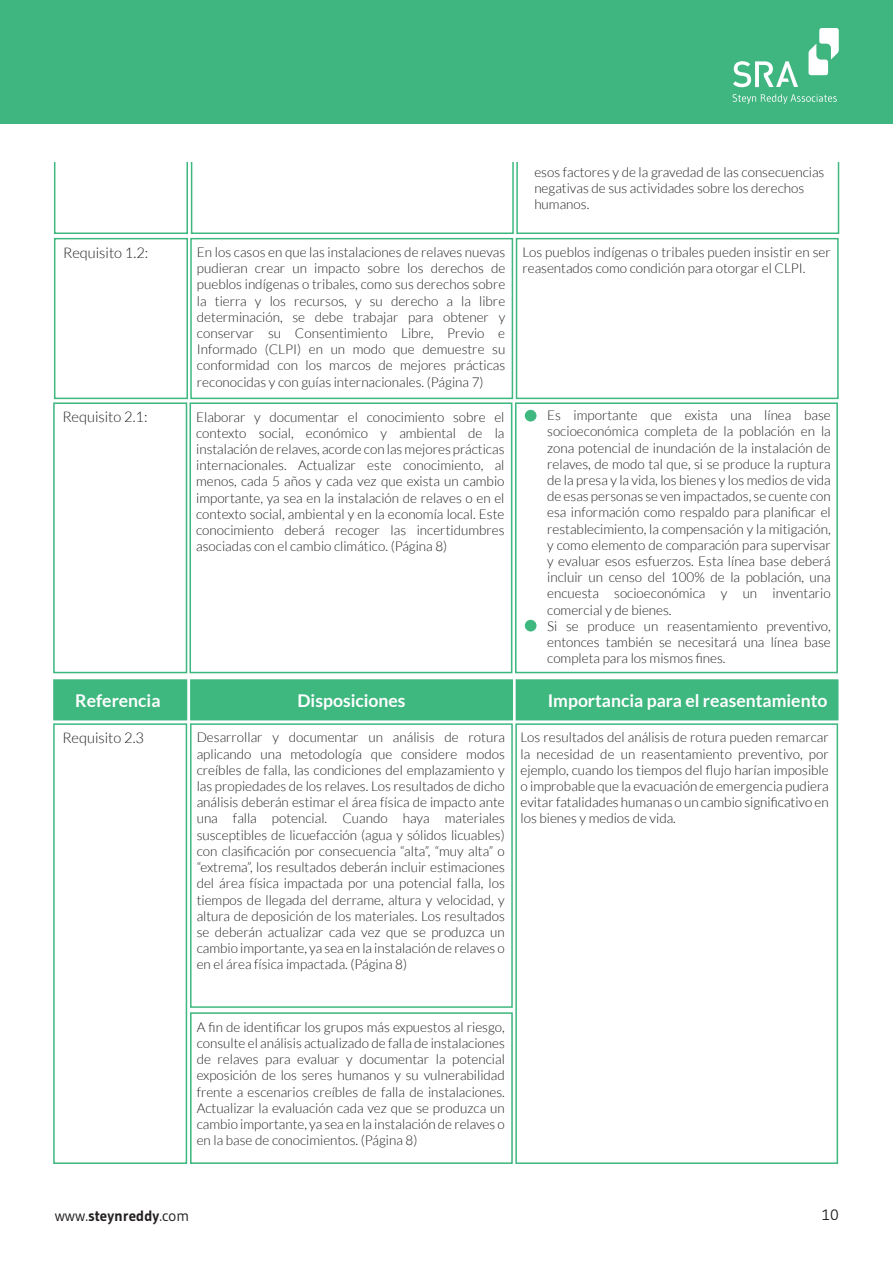
<style>
.page{position:relative;width:893px;height:1263px;background:#fff}
.page>*{position:absolute;margin:0;border:0;box-sizing:border-box;transform-origin:0 0}
.t1{font:700 17.55px "Lato";color:#fff}
.t2{font:700 15px "Gudea";color:#231f20}
.t3{font:15px "Gudea";color:#231f20}
.t4{font:300 14.7px "Lato";color:#231f20}
.t5{font:300 13.5px/16.2px "Lato";color:#231f20;text-align:justify}
.s1{font-weight:400}
</style>
<div class="page">
<div style="left:0;top:0;width:893px;height:123px;background:#3fb580"></div>
<svg style="left:733px;top:61px;width:65px;height:26px"></svg>
<svg style="left:732px;top:94px;width:105px;height:10px"></svg>
<svg style="left:808px;top:28px;width:31px;height:47px"></svg>
<div style="left:54px;top:153px;width:134px;height:81px;border:2px solid #3fb880"></div>
<div style="left:191px;top:153px;width:323px;height:81px;border:2px solid #3fb880"></div>
<div style="left:516px;top:153px;width:323px;height:81px;border:2px solid #3fb880"></div>
<div style="left:54px;top:238px;width:134px;height:161px;border:2px solid #3fb880"></div>
<div style="left:53px;top:679px;width:134px;height:41px;background:#3fb880;border:2px solid #3fb880"></div>
<div style="left:190px;top:679px;width:323px;height:41px;background:#3fb880;border:2px solid #3fb880"></div>
<div style="left:516px;top:679px;width:322px;height:41px;background:#3fb880;border:2px solid #3fb880"></div>
<div style="left:190px;top:238px;width:323px;height:161px;border:2px solid #3fb880"></div>
<div style="left:516px;top:238px;width:323px;height:161px;border:2px solid #3fb880"></div>
<div style="left:53px;top:402px;width:134px;height:271px;border:2px solid #3fb880"></div>
<div style="left:189px;top:402px;width:323px;height:271px;border:2px solid #3fb880"></div>
<div style="left:515px;top:402px;width:323px;height:271px;border:2px solid #3fb880"></div>
<div style="left:525px;top:410px;width:11px;height:11px;background:#3fb880;border-radius:50%"></div>
<div style="left:525px;top:620px;width:11px;height:11px;background:#3fb880;border-radius:50%"></div>
<div style="left:35px;top:150px;width:813px;height:11px;background:#fff"></div>
<div style="left:53px;top:723px;width:134px;height:441px;border:2px solid #3fb880"></div>
<div style="left:190px;top:723px;width:323px;height:285px;border:2px solid #3fb880"></div>
<div style="left:515px;top:723px;width:323px;height:441px;border:2px solid #3fb880"></div>
<div style="left:190px;top:1012px;width:323px;height:152px;border:2px solid #3fb880"></div>
<p class="t4" style="left:63px;top:245px;width:87px">Requisito 1.2:</p>
<p class="t5" style="left:534px;top:164px;width:292px;text-align:left">esos factores y de la gravedad de las consecuencias negativas de sus actividades sobre los derechos humanos.</p>
<p class="t5" style="left:197px;top:244px;width:310px">En los casos en que las instalaciones de relaves nuevas pudieran crear un impacto sobre los derechos de pueblos indígenas o tribales, como sus derechos sobre la tierra y los recursos, y su derecho a la libre determinación, se debe trabajar para obtener y conservar su Consentimiento Libre, Previo e Informado (CLPI) en un modo que demuestre su conformidad con los marcos de mejores prácticas reconocidas y con guías internacionales. (Página 7)</p>
<p class="t5" style="left:522px;top:244px;width:310px">Los pueblos indígenas o tribales pueden insistir en ser reasentados como condición para otorgar el CLPI.</p>
<p class="t4" style="left:62px;top:409px;width:87px">Requisito 2.1:</p>
<p class="t5" style="left:196px;top:409px;width:310px">Elaborar y documentar el conocimiento sobre el contexto social, económico y ambiental de la instalación de relaves, acorde con las mejores prácticas internacionales. Actualizar este conocimiento, al menos, cada 5 años y cada vez que exista un cambio importante, ya sea en la instalación de relaves o en el contexto social, ambiental y en la economía local. Este conocimiento deberá recoger las incertidumbres asociadas con el cambio climático. (Página 8)</p>
<p class="t5" style="left:547px;top:407px;width:285px;text-align:left">Es importante que exista una línea base socioeconómica completa de la población en la zona potencial de inundación de la instalación de relaves, de modo tal que, si se produce la ruptura de la presa y la vida, los bienes y los medios de vida de esas personas se ven impactados, se cuente con esa información como respaldo para planificar el restablecimiento, la compensación y la mitigación, y como elemento de comparación para supervisar y evaluar esos esfuerzos. Esta línea base deberá incluir un censo del 100% de la población, una encuesta socioeconómica y un inventario comercial y de bienes.<br>Si se produce un reasentamiento preventivo, entonces también se necesitará una línea base completa para los mismos fines.</p>
<p class="t1" style="left:75px;top:690px;width:87px">Referencia</p>
<p class="t1" style="left:298px;top:690px;width:110px">Disposiciones</p>
<p class="t1" style="left:548px;top:690px;width:281px">Importancia para el reasentamiento</p>
<p class="t4" style="left:62px;top:730px;width:83px">Requisito 2.3</p>
<p class="t5" style="left:197px;top:730px;width:310px">Desarrollar y documentar un análisis de rotura aplicando una metodología que considere modos creíbles de falla, las condiciones del emplazamiento y las propiedades de los relaves. Los resultados de dicho análisis deberán estimar el área física de impacto ante una falla potencial. Cuando haya materiales susceptibles de licuefacción (agua y sólidos licuables) con clasificación por consecuencia “alta”, “muy alta” o “extrema”, los resultados deberán incluir estimaciones del área física impactada por una potencial falla, los tiempos de llegada del derrame, altura y velocidad, y altura de deposición de los materiales. Los resultados se deberán actualizar cada vez que se produzca un cambio importante, ya sea en la instalación de relaves o en el área física impactada. (Página 8)</p>
<p class="t5" style="left:521px;top:730px;width:310px">Los resultados del análisis de rotura pueden remarcar la necesidad de un reasentamiento preventivo, por ejemplo, cuando los tiempos del flujo harían imposible o improbable que la evacuación de emergencia pudiera evitar fatalidades humanas o un cambio significativo en los bienes y medios de vida.</p>
<p class="t5" style="left:197px;top:1019px;width:310px">A fin de identificar los grupos más expuestos al riesgo, consulte el análisis actualizado de falla de instalaciones de relaves para evaluar y documentar la potencial exposición de los seres humanos y su vulnerabilidad frente a escenarios creíbles de falla de instalaciones.<br>Actualizar la evaluación cada vez que se produzca un cambio importante, ya sea en la instalación de relaves o en la base de conocimientos. (Página 8)</p>
<p class="t2" style="left:55px;top:1207px;width:136px"><span class="s1">www.</span>steynreddy<span class="s1">.com</span></p>
<p class="t3" style="left:822px;top:1205px;width:18px">10</p>
</div>
